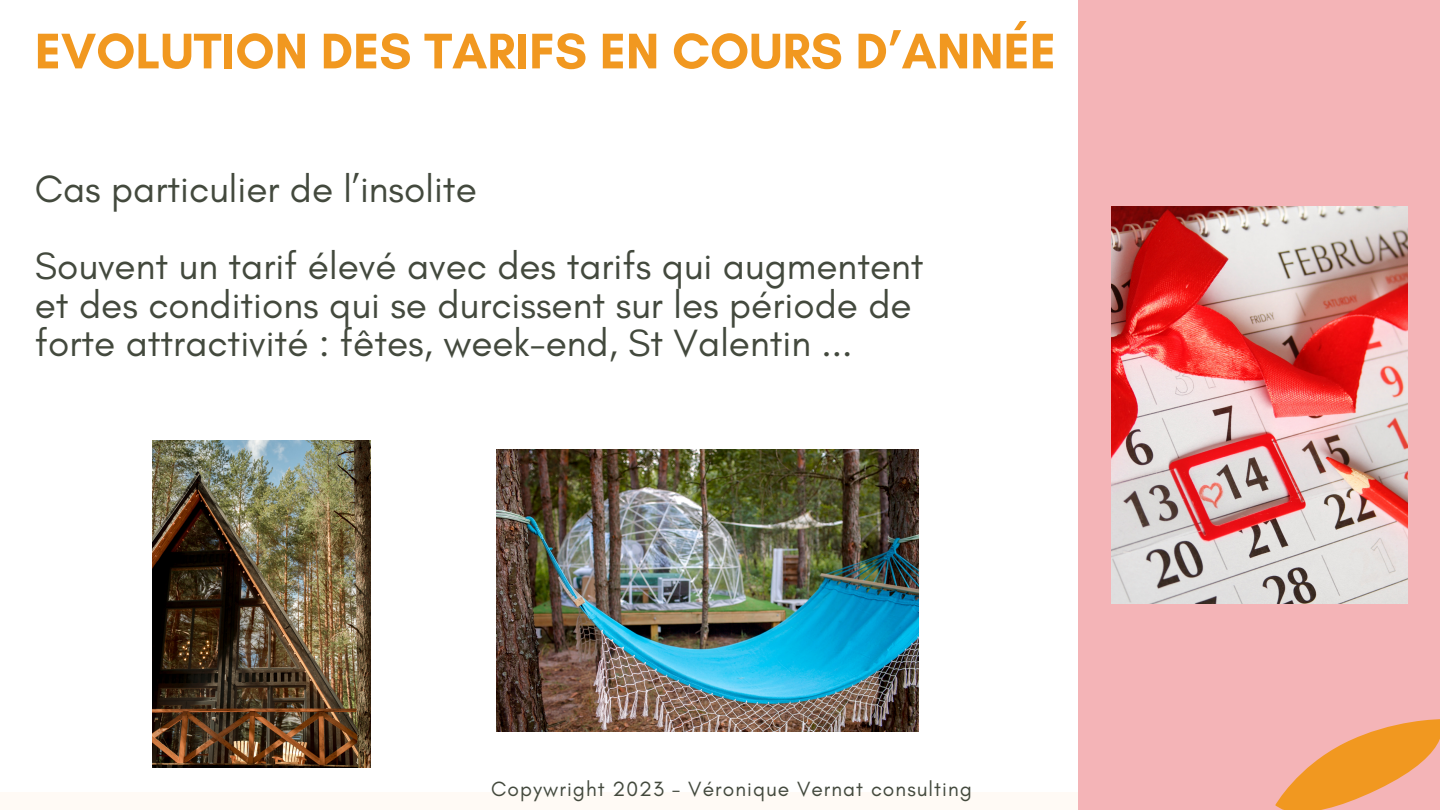
<style>
.page{position:relative;width:1440px;height:810px;background:#fff}
.page>*{position:absolute;margin:0;border:0;box-sizing:border-box;transform-origin:0 0}
.t1{font:700 51px "Glacial Indifference";color:#f19820}
.t2{font:38.7px/38.5px "Glacial Indifference";color:#43493d}
.t3{font:21px "Glacial Indifference";letter-spacing:.05em;color:#43493d}
</style>
<div class="page">
<div style="left:0;top:793px;width:1440px;height:17px;background:#fffaf5"></div>
<div style="left:1079px;top:0;width:361px;height:810px;background:#f4b4b7"></div>
<svg style="left:1275px;top:719px;width:165px;height:91px"></svg>
<img style="left:1111px;top:207px;width:297px;height:396px">
<img style="left:153px;top:441px;width:218px;height:327px">
<img style="left:497px;top:450px;width:421px;height:281px">
<p class="t1" style="left:35px;top:20px;width:1023px">EVOLUTION DES TARIFS EN COURS D’ANNÉE</p>
<p class="t2" style="left:35px;top:169px;width:443px">Cas particulier de l’insolite</p>
<p class="t2" style="left:35px;top:246px;width:890px">Souvent un tarif élevé avec des tarifs qui augmentent et des conditions qui se durcissent sur les période de forte attractivité : fêtes, week-end, St Valentin ...</p>
<p class="t3" style="left:491px;top:776px;width:482px">Copywright 2023 - Véronique Vernat consulting</p>
</div>
